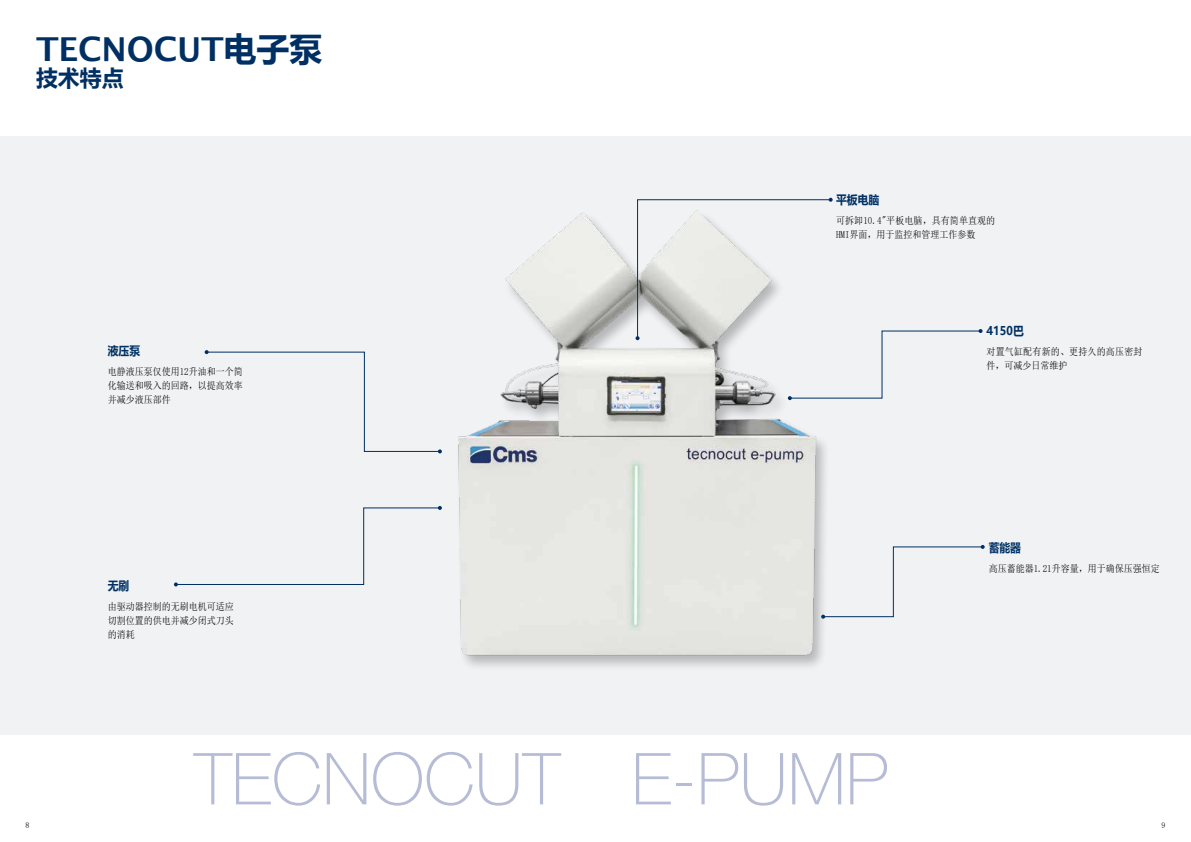
<style>
.page{position:relative;width:1191px;height:842px;background:#fff}
.page>*{position:absolute;margin:0;border:0;box-sizing:border-box;transform-origin:0 0}
.t1{font:100 71.8px "Helvetica Neue";color:#b6bcd5}
.t2{font:700 33px "Sim Sun";color:#003063}
.t3{font:700 22px "Sim Sun";color:#003063}
.t4{font:700 12px "Microsoft Ya Hei";color:#003063;scale:.9 1}
.t5{font:10px/14px "Sim Sun";color:#000;text-align:justify;scale:.9 1}
.t6{font:10px/14px "Sim Sun";letter-spacing:.02em;color:#000;scale:.9 1}
.t7{font:8px "Sim Sun";color:#000}
</style>
<div class="page">
<div style="left:0;top:136px;width:1191px;height:599px;background:#f0f2f4"></div>
<img style="left:439px;top:197px;width:393px;height:470px">
<svg style="left:205px;top:350px;width:237px;height:103px"></svg>
<svg style="left:174px;top:506px;width:268px;height:80px"></svg>
<svg style="left:821px;top:545px;width:163px;height:74px"></svg>
<svg style="left:635px;top:198px;width:347px;height:202px"></svg>
<h2 class="t2" style="left:36px;top:30px;width:288px">TECNOCUT电子泵</h2>
<h3 class="t3" style="left:36px;top:66px;width:89px">技术特点</h3>
<p class="t4" style="left:108px;top:343px;width:37px">液压泵</p>
<p class="t5" style="left:108px;top:364px;width:151px">电静液压泵仅使用12升油和一个简化输送和吸入的回路，以提高效率并减少液压部件</p>
<p class="t4" style="left:108px;top:578px;width:25px">无刷</p>
<p class="t5" style="left:108px;top:599px;width:141px">由驱动器控制的无刷电机可适应切割位置的供电并减少闭式刀头的消耗</p>
<p class="t4" style="left:836px;top:192px;width:50px">平板电脑</p>
<p class="t5" style="left:836px;top:213px;width:178px">可拆卸10.4"平板电脑，具有简单直观的<br>HMI界面，用于监控和管理工作参数</p>
<p class="t4" style="left:986px;top:322px;width:43px">4150巴</p>
<p class="t6" style="left:986px;top:344px;width:175px">对置气缸配有新的、更持久的高压密封件，可减少日常维护</p>
<p class="t4" style="left:988px;top:540px;width:38px">蓄能器</p>
<p class="t5" style="left:988px;top:561px;width:192px">高压蓄能器1.21升容量，用于确保压强恒定</p>
<h1 class="t1" style="left:194px;top:724px;width:695px">TECNOCUT E-PUMP</h1>
<p class="t7" style="left:26px;top:821px;width:5px">8</p>
<p class="t7" style="left:1161px;top:821px;width:5px">9</p>
</div>
